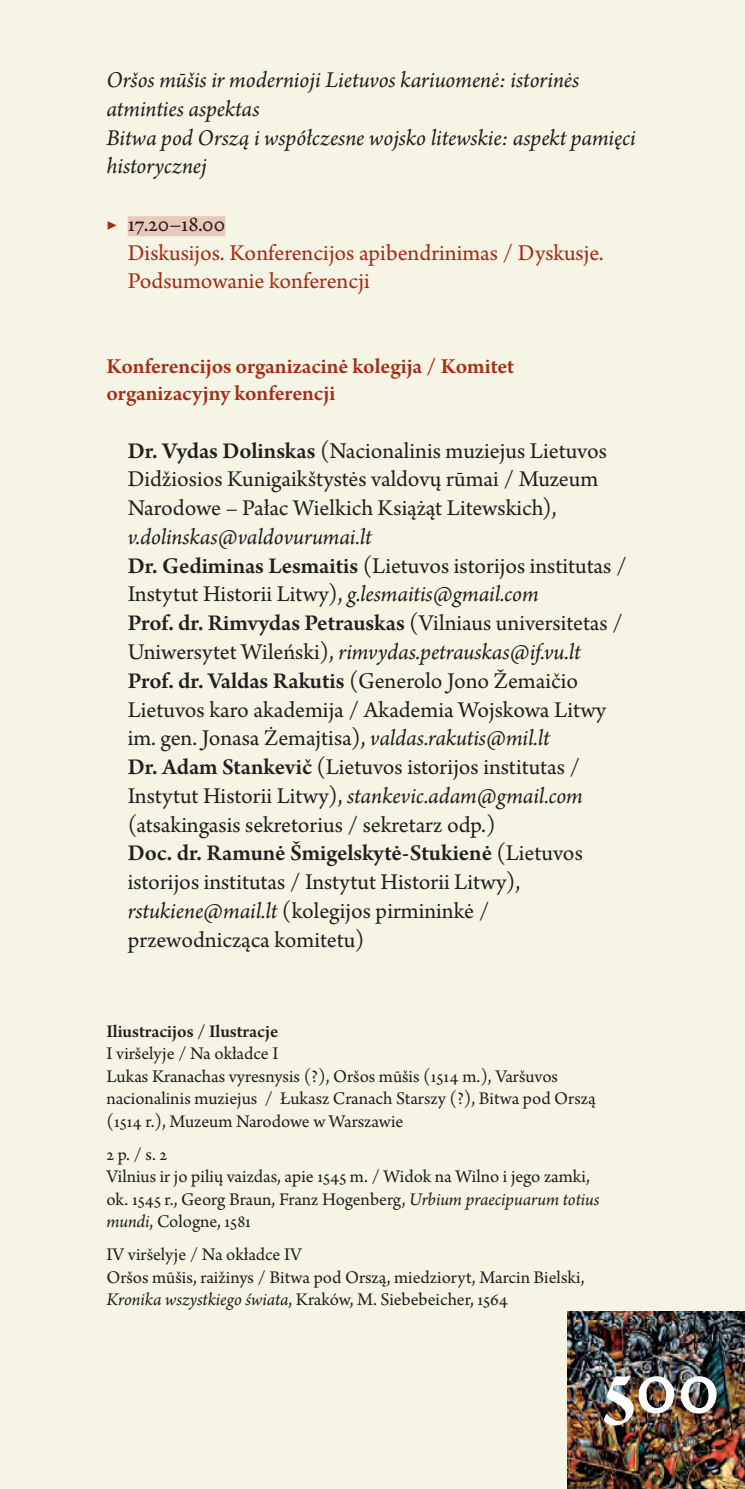
<style>
.page{position:relative;width:745px;height:1489px;background:#fff}
.page>*{position:absolute;margin:0;border:0;box-sizing:border-box;transform-origin:0 0}
.Tekstas{font:23.75px/28.8px "Arno Pro";letter-spacing:-.005em;color:#231f20}
.Tekstas_be{font:italic 23.75px/28.8px "Arno Pro";letter-spacing:-.005em;color:#231f20}
.Tekstas-2{font:23.75px/28.8px "Arno Pro";color:#a32c16}
.tekstas_trikampiukui{font:23.75px "Arno Pro";letter-spacing:-.01em;color:#231f20}
.Tekstas-3{font:600 22.5px/27.5px "Arno Pro";color:#a32c16}
.Tekstas_be-2{font:18.75px/22.5px "Arno Pro";letter-spacing:-.005em;color:#231f20}
.Tekstas_be-3{font:600 18.75px "Arno Pro";color:#231f20}
.s1{font-weight:600;color:#a32c16}
.s2{font-weight:600}
.s3{font-style:italic}
</style>
<div class="page">
<div style="left:0;top:0;width:744px;height:1488px;background:#f6f4e4"></div>
<img style="left:567px;top:1311px;width:177px;height:177px">
<img style="left:603px;top:1374px;width:113px;height:51px">
<div style="left:128px;top:216px;width:97px;height:20px;background:#eac9ba"></div>
<p class="Tekstas_be" style="left:106px;top:67px;width:474px">Oršos mūšis ir modernioji Lietuvos kariuomenė: istorinės atminties aspektas</p>
<p class="Tekstas_be" style="left:106px;top:124px;width:530px">Bitwa pod Orszą i współczesne wojsko litewskie: aspekt pamięci historycznej</p>
<p class="tekstas_trikampiukui" style="left:106px;top:210px;width:120px"><span class="s1">▶</span> 17.20–18.00</p>
<p class="Tekstas-2" style="left:128px;top:239px;width:477px">Diskusijos. Konferencijos apibendrinimas / Dyskusje.<br>Podsumowanie konferencji</p>
<p class="Tekstas-3" style="left:106px;top:353px;width:409px">Konferencijos organizacinė kolegija / Komitet organizacyjny konferencji</p>
<p class="Tekstas" style="left:128px;top:437px;width:480px"><span class="s2">Dr. Vydas Dolinskas</span> (Nacionalinis muziejus Lietuvos Didžiosios Kunigaikštystės valdovų rūmai / Muzeum Narodowe – Pałac Wielkich Książąt Litewskich), <span class="s3">v.dolinskas@valdovurumai.lt</span></p>
<p class="Tekstas" style="left:128px;top:552px;width:500px"><span class="s2">Dr. Gediminas Lesmaitis</span> (Lietuvos istorijos institutas /<br>Instytut Historii Litwy), <span class="s3">g.lesmaitis@gmail.com</span></p>
<p class="Tekstas" style="left:128px;top:610px;width:496px"><span class="s2">Prof. dr. Rimvydas Petrauskas</span> (Vilniaus universitetas /<br>Uniwersytet Wileński), <span class="s3">rimvydas.petrauskas@if.vu.lt</span></p>
<p class="Tekstas" style="left:128px;top:667px;width:480px"><span class="s2">Prof. dr. Valdas Rakutis</span> (Generolo Jono Žemaičio<br>Lietuvos karo akademija / Akademia Wojskowa Litwy im. gen. Jonasa Żemajtisa), <span class="s3">valdas.rakutis@mil.lt</span></p>
<p class="Tekstas" style="left:128px;top:753px;width:456px;text-align:justify"><span class="s2">Dr. Adam Stankevič</span> (Lietuvos istorijos institutas / Instytut Historii Litwy), <span class="s3">stankevic.adam@gmail.com </span>(atsakingasis sekretorius / sekretarz odp.)</p>
<p class="Tekstas" style="left:128px;top:840px;width:456px"><span class="s2">Doc. dr. Ramunė Šmigelskytė-Stukienė</span> (Lietuvos istorijos institutas / Instytut Historii Litwy), <span class="s3">rstukiene@mail.lt</span> (kolegijos pirmininkė / przewodnicząca komitetu)</p>
<p class="Tekstas_be-3" style="left:106px;top:1020px;width:173px">Iliustracijos / Ilustracje</p>
<p class="Tekstas_be-2" style="left:106px;top:1043px;width:173px">I viršelyje / Na okładce I</p>
<p class="Tekstas_be-2" style="left:106px;top:1065px;width:490px">Lukas Kranachas vyresnysis (?), Oršos mūšis (1514 m.), Varšuvos nacionalinis muziejus / Łukasz Cranach Starszy (?), Bitwa pod Orszą (1514 r.), Muzeum Narodowe w Warszawie</p>
<p class="Tekstas_be-2" style="left:106px;top:1143px;width:62px">2 p. / s. 2</p>
<p class="Tekstas_be-2" style="left:106px;top:1166px;width:494px">Vilnius ir jo pilių vaizdas, apie 1545 m. / Widok na Wilno i jego zamki, ok. 1545 r., Georg Braun, Franz Hogenberg, <span class="s3">Urbium praecipuarum totius mundi</span>, Cologne, 1581</p>
<p class="Tekstas_be-2" style="left:106px;top:1244px;width:197px">IV viršelyje / Na okładce IV</p>
<p class="Tekstas_be-2" style="left:106px;top:1266px;width:479px">Oršos mūšis, raižinys / Bitwa pod Orszą, miedzioryt, Marcin Bielski,<br><span class="s3">Kronika wszystkiego świata</span>, Kraków, M. Siebebeicher, 1564</p>
</div>
